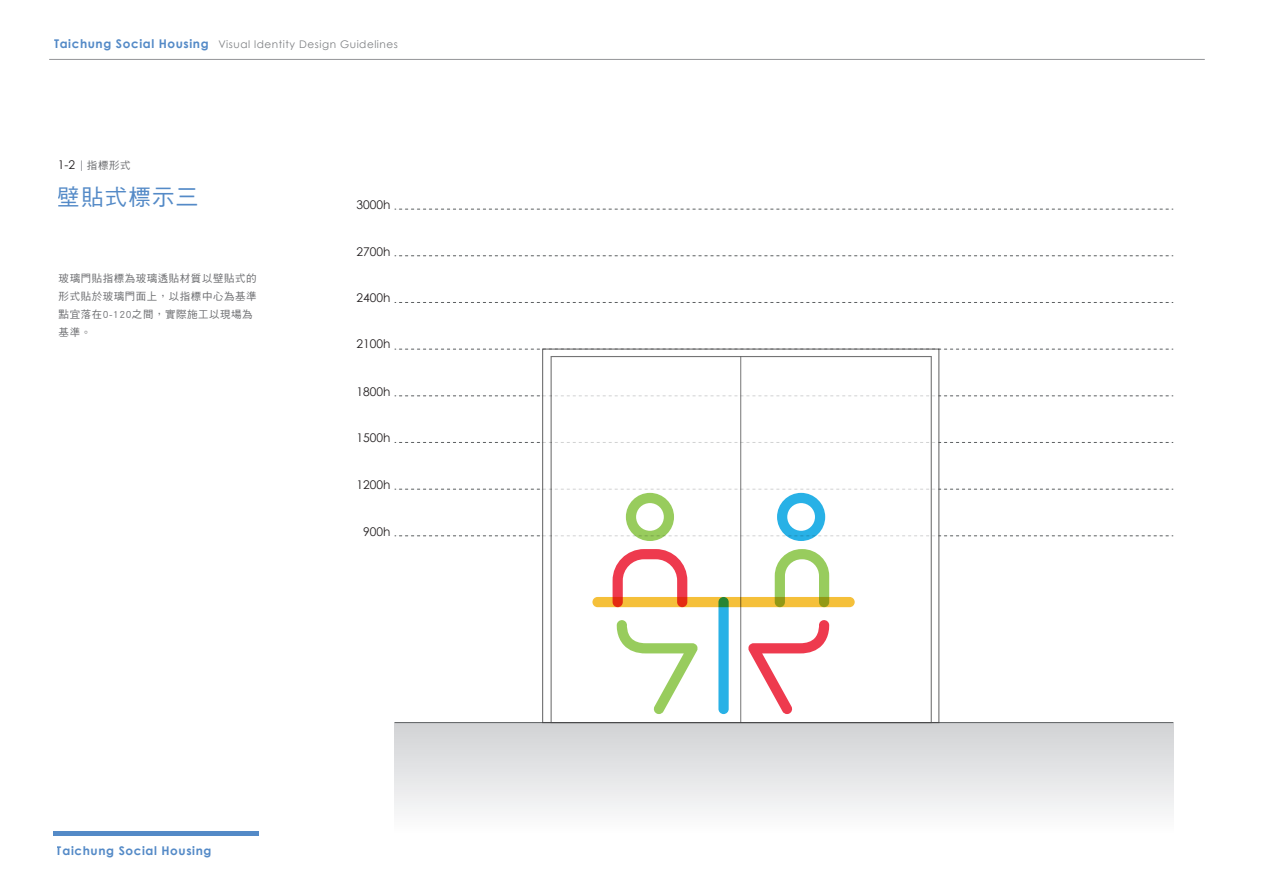
<style>
.page{position:relative;width:1263px;height:893px;background:#fff}
.page>*{position:absolute;margin:0;border:0;box-sizing:border-box;transform-origin:0 0}
.t1{font:22.5px "DF Hei Std W5";letter-spacing:.05em;color:#548ac7}
.t2{font:12px "Century Gothic";color:#231f20}
.t3{font:700 12px "Century Gothic";letter-spacing:.05em;color:#548ac7}
.t4{font:10.5px/18px "DF Hei Std W5";letter-spacing:.05em;color:#6c6d70}
.t5{font:10.5px "Century Gothic";letter-spacing:.05em;color:#808285}
.s1{font-weight:700;font-size:12px;color:#548ac7}
.s2{font-family:"Century Gothic";font-size:12px;color:#231f20}
</style>
<div class="page">
<hr style="left:53px;top:831px;width:205px;height:4px;background:#548ac7">
<hr style="left:49px;top:59px;width:1156px;height:1px;background:#939598">
<div style="left:394px;top:722px;width:779px;height:112px;background:linear-gradient(to bottom,#d0d2d4,#fdfdfe)"></div>
<svg style="left:395px;top:209px;width:778px;height:1px"></svg>
<svg style="left:395px;top:255px;width:778px;height:1px"></svg>
<svg style="left:395px;top:302px;width:778px;height:1px"></svg>
<svg style="left:395px;top:349px;width:778px;height:1px"></svg>
<svg style="left:395px;top:395px;width:778px;height:1px"></svg>
<svg style="left:395px;top:442px;width:778px;height:1px"></svg>
<hr style="left:395px;top:722px;width:778px;height:1px;background:#5d6062">
<div style="left:542px;top:348px;width:397px;height:375px;background:#fff;border:1px solid #3e3e3f"></div>
<div style="left:551px;top:356px;width:381px;height:367px;background:#fff;border:1px solid #3e3e3f"></div>
<hr style="left:740px;top:357px;width:1px;height:365px;background:#3e3e3f">
<div style="left:592px;top:597px;width:263px;height:10px;background:#f5c03a;border-radius:5px"></div>
<div style="left:718px;top:597px;width:11px;height:117px;background:#28b1e6;border-radius:5px"></div>
<svg style="left:395px;top:489px;width:778px;height:52px"></svg>
<svg style="left:775px;top:549px;width:54px;height:58px"></svg>
<svg style="left:613px;top:549px;width:74px;height:58px"></svg>
<svg style="left:616px;top:620px;width:82px;height:94px"></svg>
<svg style="left:748px;top:620px;width:82px;height:94px"></svg>
<p class="t5" style="left:54px;top:37px;width:345px"><span class="s1">Taichung Social Housing</span> Visual ldentity Design Guidelines</p>
<p class="t4" style="left:58px;top:156px;width:74px"><span class="s2">1-2</span> 指標形式</p>
<h1 class="t1" style="left:58px;top:185px;width:142px">壁貼式標示三</h1>
<p class="t4" style="left:59px;top:269px;width:199px">玻璃門貼指標為玻璃透貼材質以壁貼式的形式貼於玻璃門面上，以指標中心為基準點宜落在0-120之間，實際施工以現場為基準。</p>
<p class="t2" style="left:357px;top:196px;width:35px">3000h</p>
<p class="t2" style="left:357px;top:243px;width:35px">2700h</p>
<p class="t2" style="left:357px;top:290px;width:35px">2400h</p>
<p class="t2" style="left:357px;top:335px;width:35px">2100h</p>
<p class="t2" style="left:357px;top:383px;width:35px">1800h</p>
<p class="t2" style="left:357px;top:430px;width:35px">1500h</p>
<p class="t2" style="left:357px;top:476px;width:35px">1200h</p>
<p class="t2" style="left:363px;top:523px;width:29px">900h</p>
<p class="t3" style="left:57px;top:841px;width:156px">Taichung Social Housing</p>
</div>
